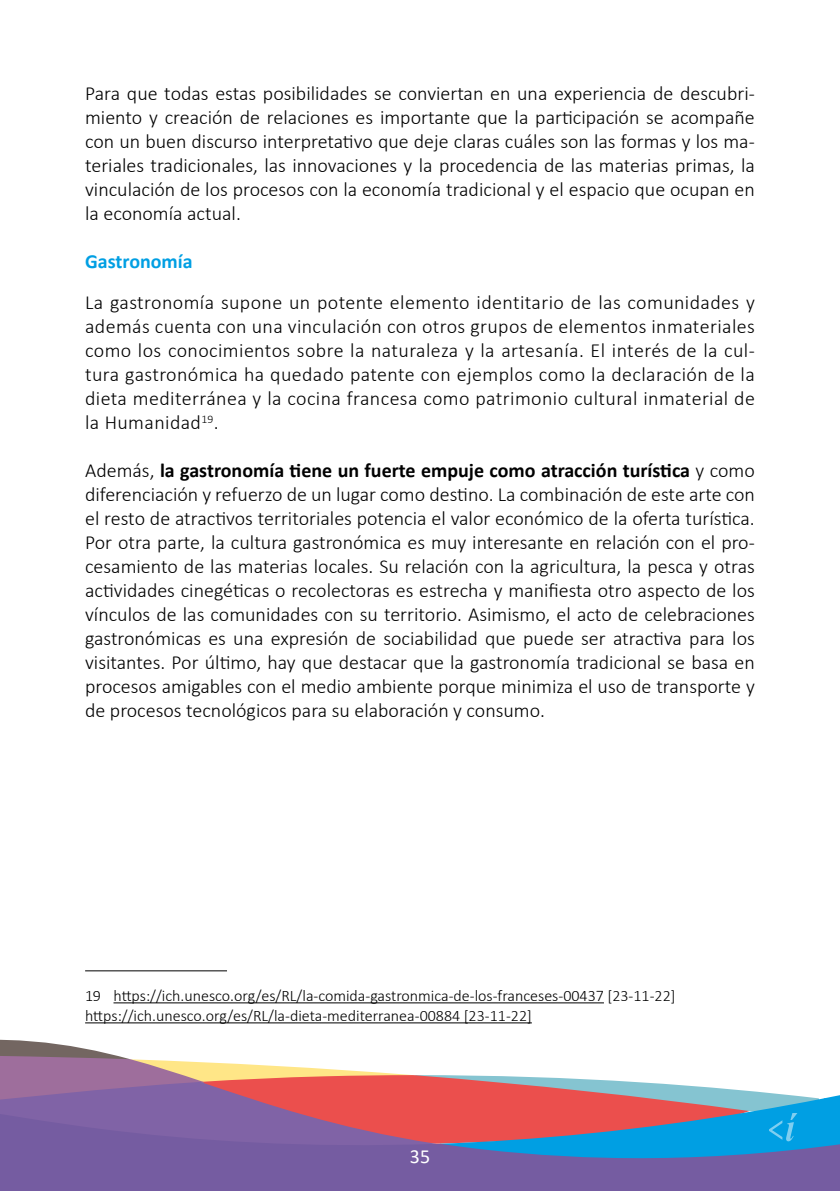
<style>
.page{position:relative;width:840px;height:1191px;background:#fff}
.page>*{position:absolute;margin:0;border:0;box-sizing:border-box;transform-origin:0 0}
.t1{font:300 20px/24px "Calibri";color:#000;text-align:justify}
.t2{font:700 20px "Calibri";color:#009fe3}
.t3{font:20px "Calibri";color:#fff}
.t4{font:300 16px/20px "Calibri";color:#000}
.s1{font-weight:700}
</style>
<div class="page">
<div style="left:0;top:1161px;width:839px;height:30px;background:#755ca1"></div>
<svg style="left:0;top:1039px;width:839px;height:122px"></svg>
<hr style="left:113px;top:1002px;width:490px;height:1px;background:#000">
<hr style="left:85px;top:1022px;width:446px;height:1px;background:#000">
<hr style="left:85px;top:970px;width:142px;height:1px;background:#000">
<p class="t1" style="left:85px;top:81px;width:670px">Para que todas estas posibilidades se conviertan en una experiencia de descubri&shy;miento y creación de relaciones es importante que la participación se acompañe con un buen discurso interpretativo que deje claras cuáles son las formas y los ma&shy;teriales tradicionales, las innovaciones y la procedencia de las materias primas, la vinculación de los procesos con la economía tradicional y el espacio que ocupan en la economía actual.</p>
<p class="t2" style="left:85px;top:247px;width:109px">Gastronomía</p>
<p class="t1" style="left:85px;top:290px;width:671px">La gastronomía supone un potente elemento identitario de las comunidades y además cuenta con una vinculación con otros grupos de elementos inmateriales como los conocimientos sobre la naturaleza y la artesanía. El interés de la cul&shy;tura gastronómica ha quedado patente con ejemplos como la declaración de la dieta mediterránea y la cocina francesa como patrimonio cultural inmaterial de la Humanidad<sup>19</sup>.</p>
<p class="t1" style="left:85px;top:458px;width:670px">Además, <span class="s1">la gastronomía tiene un fuerte empuje como atracción turística</span> y como diferenciación y refuerzo de un lugar como destino. La combinación de este arte con el resto de atractivos territoriales potencia el valor económico de la oferta turística.<br>Por otra parte, la cultura gastronómica es muy interesante en relación con el pro&shy;cesamiento de las materias locales. Su relación con la agricultura, la pesca y otras actividades cinegéticas o recolectoras es estrecha y manifiesta otro aspecto de los vínculos de las comunidades con su territorio. Asimismo, el acto de celebraciones gastronómicas es una expresión de sociabilidad que puede ser atractiva para los visitantes. Por último, hay que destacar que la gastronomía tradicional se basa en procesos amigables con el medio ambiente porque minimiza el uso de transporte y de procesos tecnológicos para su elaboración y consumo.</p>
<p class="t4" style="left:85px;top:985px;width:591px">19 https://ich.unesco.org/es/RL/la-comida-gastronmica-de-los-franceses-00437 [23-11-22] https://ich.unesco.org/es/RL/la-dieta-mediterranea-00884 [23-11-22]</p>
<p class="t3" style="left:409px;top:1142px;width:22px">35</p>
</div>
